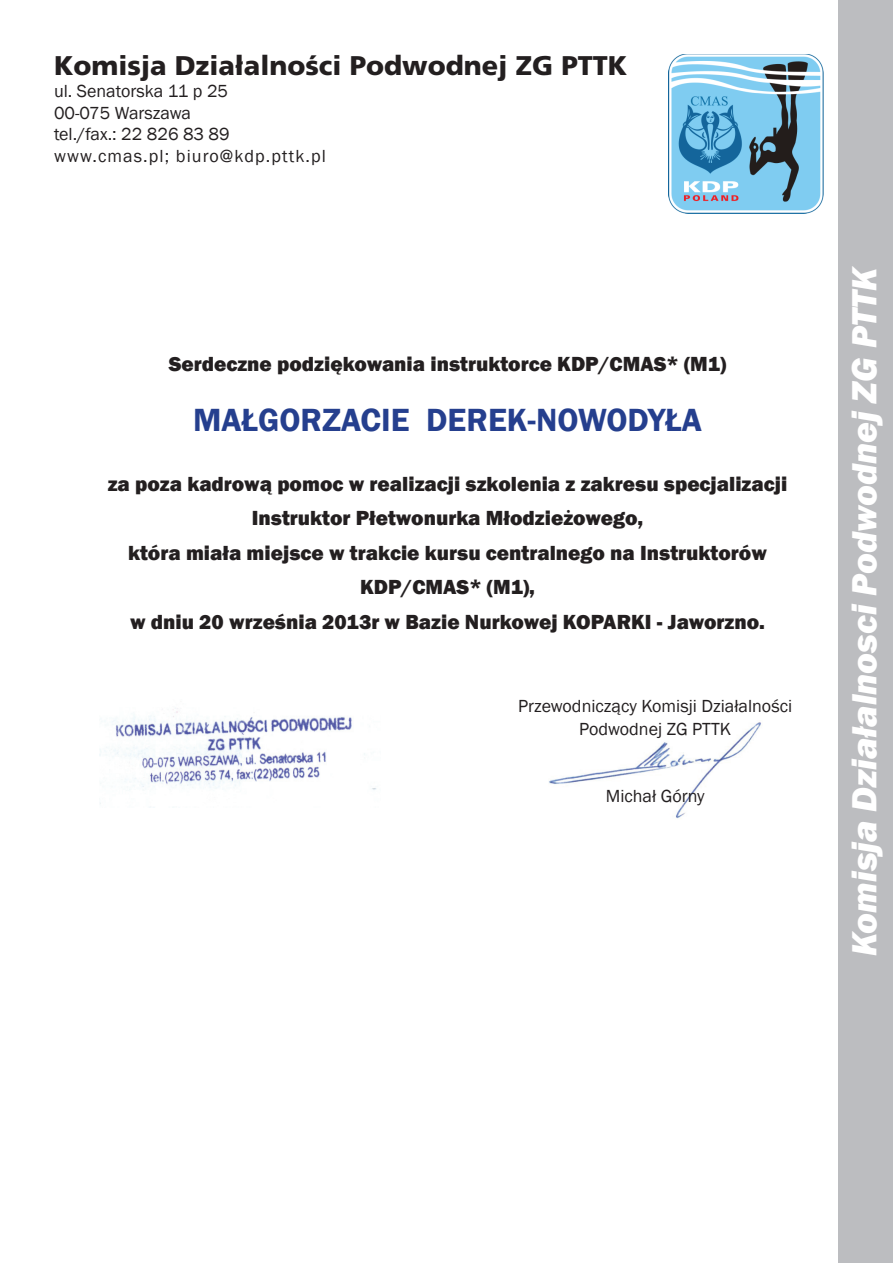
<style>
.page{position:relative;width:893px;height:1263px;background:#fff}
.page>*{position:absolute;margin:0;border:0;box-sizing:border-box;transform-origin:0 0}
.t1{font:italic 800 36px "Franklin Gothic";color:#fff}
.t2{font:600 33px "Franklin Gothic";color:#253f8e}
.t3{font:900 27px "Frutiger Pl";color:#231f20}
.t4{font:800 21px/34.5px "Franklin Gothic";color:#231f20;text-align:center}
.t5{font:18px/21.6px "Franklin Gothic";color:#231f20}
</style>
<div class="page">
<div style="left:839px;top:0;width:54px;height:1263px;background:#bcbdc0"></div>
<img style="left:549px;top:722px;width:212px;height:97px">
<img style="left:669px;top:54px;width:154px;height:159px">
<img style="left:100px;top:708px;width:277px;height:96px">
<p class="t3" style="left:54px;top:50px;width:575px">Komisja Działalności Podwodnej ZG PTTK</p>
<p class="t5" style="left:54px;top:81px;width:274px">ul. Senatorska 11 p 25<br>00-075 Warszawa<br>tel./fax.: 22 826 83 89 www.cmas.pl; biuro@kdp.pttk.pl</p>
<p class="t4" style="left:169px;top:346px;width:559px">Serdeczne podziękowania instruktorce KDP/CMAS* (M1)</p>
<h2 class="t2" style="left:193px;top:399px;width:510px">MAŁGORZACIE DEREK-NOWODYŁA</h2>
<p class="t4" style="left:108px;top:466px;width:681px">za poza kadrową pomoc w realizacji szkolenia z zakresu specjalizacji Instruktor Płetwonurka Młodzieżowego,<br>która miała miejsce w trakcie kursu centralnego na Instruktorów KDP/CMAS* (M1),<br>w dniu 20 września 2013r w Bazie Nurkowej KOPARKI - Jaworzno.</p>
<p class="t5" style="left:518px;top:695px;width:276px;line-height:22.5px;text-align:center">Przewodniczący Komisji Działalności<br>Podwodnej ZG PTTK</p>
<p class="t5" style="left:606px;top:786px;width:100px">Michał Górny</p>
<h1 class="t1" style="left:841px;top:956px;width:692px;rotate:-90deg">Komisja Działalnosci Podwodnej ZG PTTK</h1>
</div>
